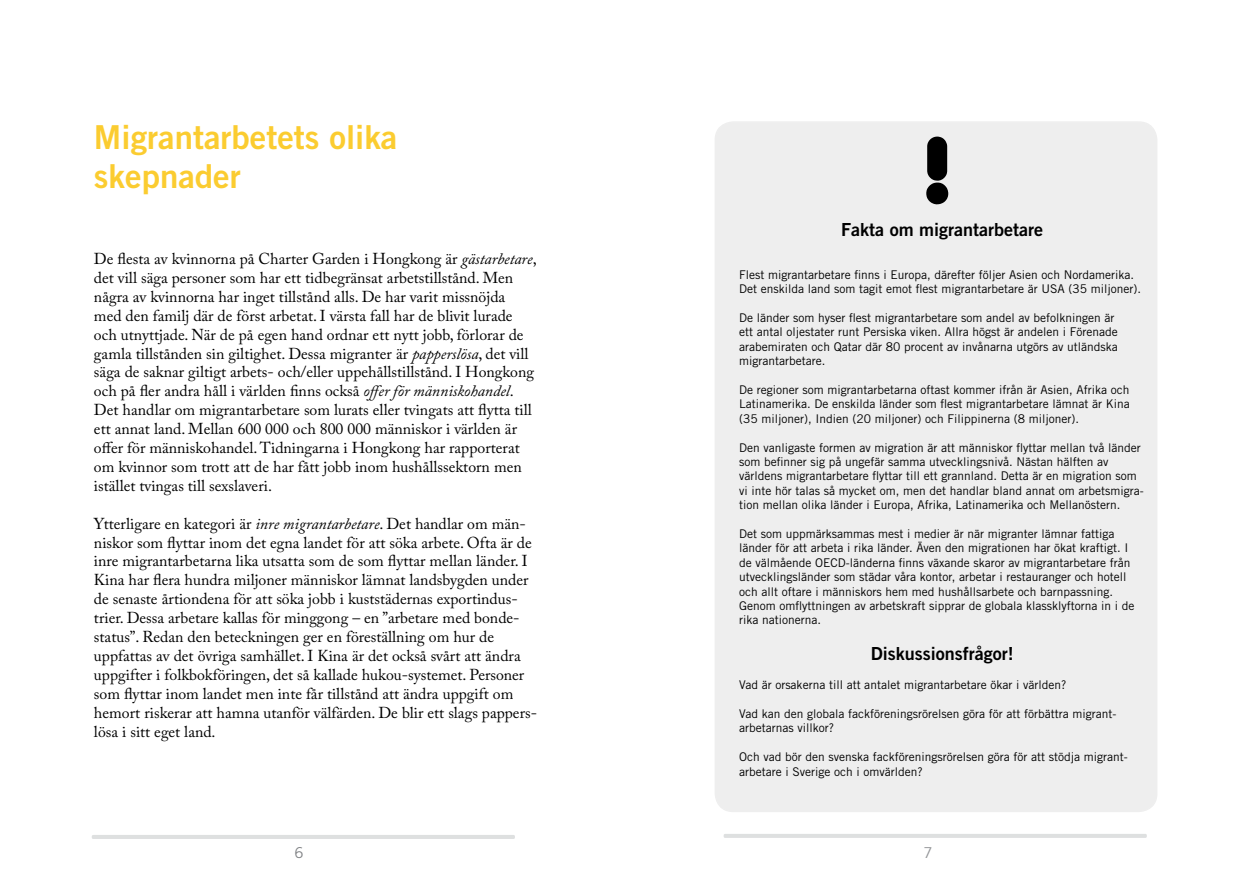
<style>
.page{position:relative;width:1259px;height:893px;background:#fff}
.page>*{position:absolute;margin:0;border:0;box-sizing:border-box;transform-origin:0 0}
.t1{font:90px "Debussy";color:#000}
.t2{font:33px/39.6px "Trade Gothic LT Std Bd 2";color:#fbcc30}
.t3{font:18px "Trade Gothic LT Std Bd 2";color:#000}
.t4{font:15.75px/18.9px "Adobe Caslon Pro";color:#000}
.t5{font:15px "Trade Gothic LT Std";color:#808285}
.t6{font:15px "Trade Gothic LT Std";color:#939598}
.t7{font:12px/14.4px "Trade Gothic LT Std";color:#000}
.s1{font-style:italic}
</style>
<div class="page">
<hr style="left:92px;top:835px;width:423px;height:4px;background:#dee0e0;border-radius:2px">
<hr style="left:723px;top:834px;width:423px;height:4px;background:#dee0e0;border-radius:2px">
<div style="left:715px;top:122px;width:441px;height:689px;background:#eee;border-radius:18px"></div>
<div style="left:714px;top:121px;width:443px;height:691px;border:2px solid #000;border-radius:18px"></div>
<h2 class="t2" style="left:94px;top:117px;width:305px">Migrantarbetets olika skepnader</h2>
<p class="t4" style="left:94px;top:249px;width:444px">De flesta av kvinnorna på Charter Garden i Hongkong är <span class="s1">gästarbetare</span>, det vill säga personer som har ett tidbegränsat arbetstillstånd. Men några av kvinnorna har inget tillstånd alls. De har varit missnöjda med den familj där de först arbetat. I värsta fall har de blivit lurade och utnyttjade. När de på egen hand ordnar ett nytt jobb, förlorar de gamla tillstånden sin giltighet. Dessa migranter är <span class="s1">papperslösa</span>, det vill säga de saknar giltigt arbets- och/eller uppehållstillstånd. I Hongkong och på fler andra håll i världen finns också <span class="s1">offer för människohandel</span>.<br>Det handlar om migrantarbetare som lurats eller tvingats att flytta till ett annat land. Mellan 600 000 och 800 000 människor i världen är offer för människohandel. Tidningarna i Hongkong har rapporterat om kvinnor som trott att de har fått jobb inom hushållssektorn men istället tvingas till sexslaveri.</p>
<p class="t4" style="left:94px;top:514px;width:444px">Ytterligare en kategori är <span class="s1">inre migrantarbetare</span>. Det handlar om män&shy;niskor som flyttar inom det egna landet för att söka arbete. Ofta är de inre migrantarbetarna lika utsatta som de som flyttar mellan länder. I Kina har flera hundra miljoner människor lämnat landsbygden under de senaste årtiondena för att söka jobb i kuststädernas exportindus&shy;trier. Dessa arbetare kallas för minggong – en ”arbetare med bonde&shy;status”. Redan den beteckningen ger en föreställning om hur de uppfattas av det övriga samhället. I Kina är det också svårt att ändra uppgifter i folkbokföringen, det så kallade hukou-systemet. Personer som flyttar inom landet men inte får tillstånd att ändra uppgift om hemort riskerar att hamna utanför välfärden. De blir ett slags pappers&shy;lösa i sitt eget land.</p>
<h1 class="t1" style="left:923px;top:120px;width:30px">!</h1>
<h3 class="t3" style="left:841px;top:218px;width:203px">Fakta om migrantarbetare</h3>
<p class="t7" style="left:739px;top:267px;width:403px">Flest migrantarbetare finns i Europa, därefter följer Asien och Nordamerika.<br>Det enskilda land som tagit emot flest migrantarbetare är USA (35 miljoner).</p>
<p class="t7" style="left:739px;top:310px;width:380px">De länder som hyser flest migrantarbetare som andel av befolkningen är ett antal oljestater runt Persiska viken. Allra högst är andelen i Förenade arabemiraten och Qatar där 80 procent av invånarna utgörs av utländska migrantarbetare.</p>
<p class="t7" style="left:739px;top:382px;width:392px;text-align:justify">De regioner som migrantarbetarna oftast kommer ifrån är Asien, Afrika och Latinamerika. De enskilda länder som flest migrantarbetare lämnat är Kina (35 miljoner), Indien (20 miljoner) och Filippinerna (8 miljoner).</p>
<p class="t7" style="left:739px;top:440px;width:406px">Den vanligaste formen av migration är att människor flyttar mellan två länder som befinner sig på ungefär samma utvecklingsnivå. Nästan hälften av världens migrantarbetare flyttar till ett grannland. Detta är en migration som vi inte hör talas så mycket om, men det handlar bland annat om arbetsmigra&shy;tion mellan olika länder i Europa, Afrika, Latinamerika och Mellanöstern.</p>
<p class="t7" style="left:739px;top:526px;width:397px">Det som uppmärksammas mest i medier är när migranter lämnar fattiga länder för att arbeta i rika länder. Även den migrationen har ökat kraftigt. I de välmående OECD-länderna finns växande skaror av migrantarbetare från utvecklingsländer som städar våra kontor, arbetar i restauranger och hotell och allt oftare i människors hem med hushållsarbete och barnpassning.<br>Genom omflyttningen av arbetskraft sipprar de globala klassklyftorna in i de rika nationerna.</p>
<h3 class="t3" style="left:870px;top:643px;width:144px">Diskussionsfrågor!</h3>
<p class="t7" style="left:739px;top:678px;width:329px">Vad är orsakerna till att antalet migrantarbetare ökar i världen?</p>
<p class="t7" style="left:739px;top:706px;width:379px">Vad kan den globala fackföreningsrörelsen göra för att förbättra migrant&shy;arbetarnas villkor?</p>
<p class="t7" style="left:739px;top:750px;width:390px">Och vad bör den svenska fackföreningsrörelsen göra för att stödja migrant&shy;arbetare i Sverige och i omvärlden?</p>
<p class="t5" style="left:294px;top:843px;width:11px">6</p>
<p class="t6" style="left:923px;top:843px;width:11px">7</p>
</div>
